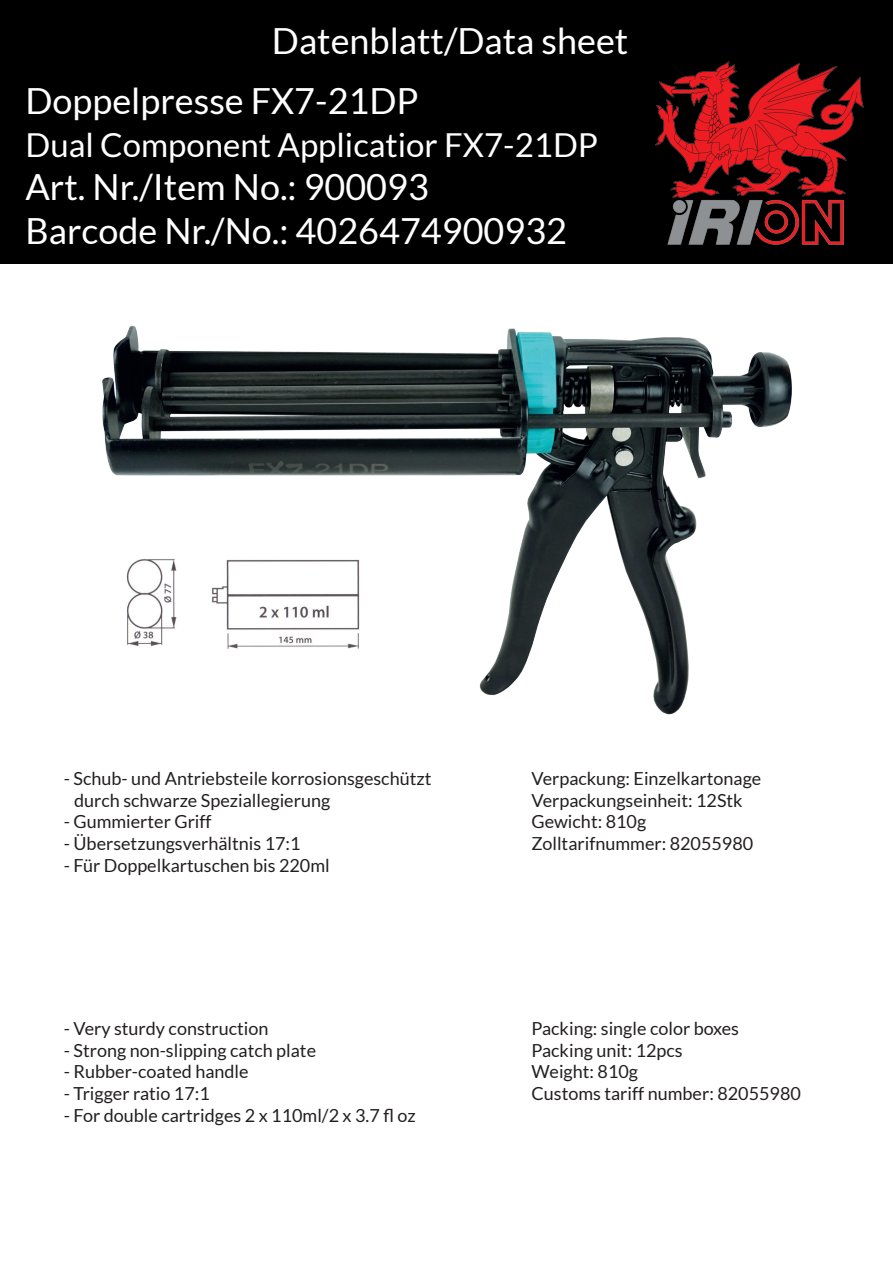
<style>
.page{position:relative;width:893px;height:1263px;background:#fff}
.page>*{position:absolute;margin:0;border:0;box-sizing:border-box;transform-origin:0 0}
.t1{font:36px/43.2px "Lato";color:#fff}
.t2{font:33px "Lato";color:#fff}
.t3{font:18px/21.6px "Lato";color:#231f20}
</style>
<div class="page">
<div style="left:0;top:0;width:893px;height:264px;background:#000"></div>
<img style="left:102px;top:325px;width:690px;height:390px">
<img style="left:655px;top:61px;width:209px;height:184px">
<img style="left:115px;top:544px;width:268px;height:111px">
<h1 class="t1" style="left:272px;top:20px;width:358px">Datenblatt/Data sheet</h1>
<h1 class="t1" style="left:26px;top:79px;width:395px">Doppelpresse FX7-21DP</h1>
<h2 class="t2" style="left:26px;top:127px;width:574px">Dual Component Applicatior FX7-21DP</h2>
<h1 class="t1" style="left:26px;top:166px;width:543px">Art. Nr./Item No.: 900093<br>Barcode Nr./No.: 4026474900932</h1>
<p class="t3" style="left:74px;top:768px;width:359px;text-indent:-10px">- Schub- und Antriebsteile korrosionsgeschützt durch schwarze Speziallegierung</p>
<p class="t3" style="left:64px;top:811px;width:149px">- Gummierter Griff</p>
<p class="t3" style="left:64px;top:833px;width:238px">- Übersetzungsverhältnis 17:1</p>
<p class="t3" style="left:64px;top:854px;width:267px">- Für Doppelkartuschen bis 220ml</p>
<p class="t3" style="left:64px;top:1018px;width:206px">- Very sturdy construction</p>
<p class="t3" style="left:64px;top:1039px;width:254px">- Strong non-slipping catch plate</p>
<p class="t3" style="left:64px;top:1061px;width:186px">- Rubber-coated handle</p>
<p class="t3" style="left:64px;top:1082px;width:148px">- Trigger ratio 17:1</p>
<p class="t3" style="left:64px;top:1104px;width:354px">- For double cartridges 2 x 110ml/2 x 3.7 fl oz</p>
<p class="t3" style="left:531px;top:768px;width:231px">Verpackung: Einzelkartonage<br>Verpackungseinheit: 12Stk<br>Gewicht: 810g<br>Zolltarifnummer: 82055980</p>
<p class="t3" style="left:531px;top:1018px;width:271px">Packing: single color boxes<br>Packing unit: 12pcs<br>Weight: 810g<br>Customs tariff number: 82055980</p>
</div>
